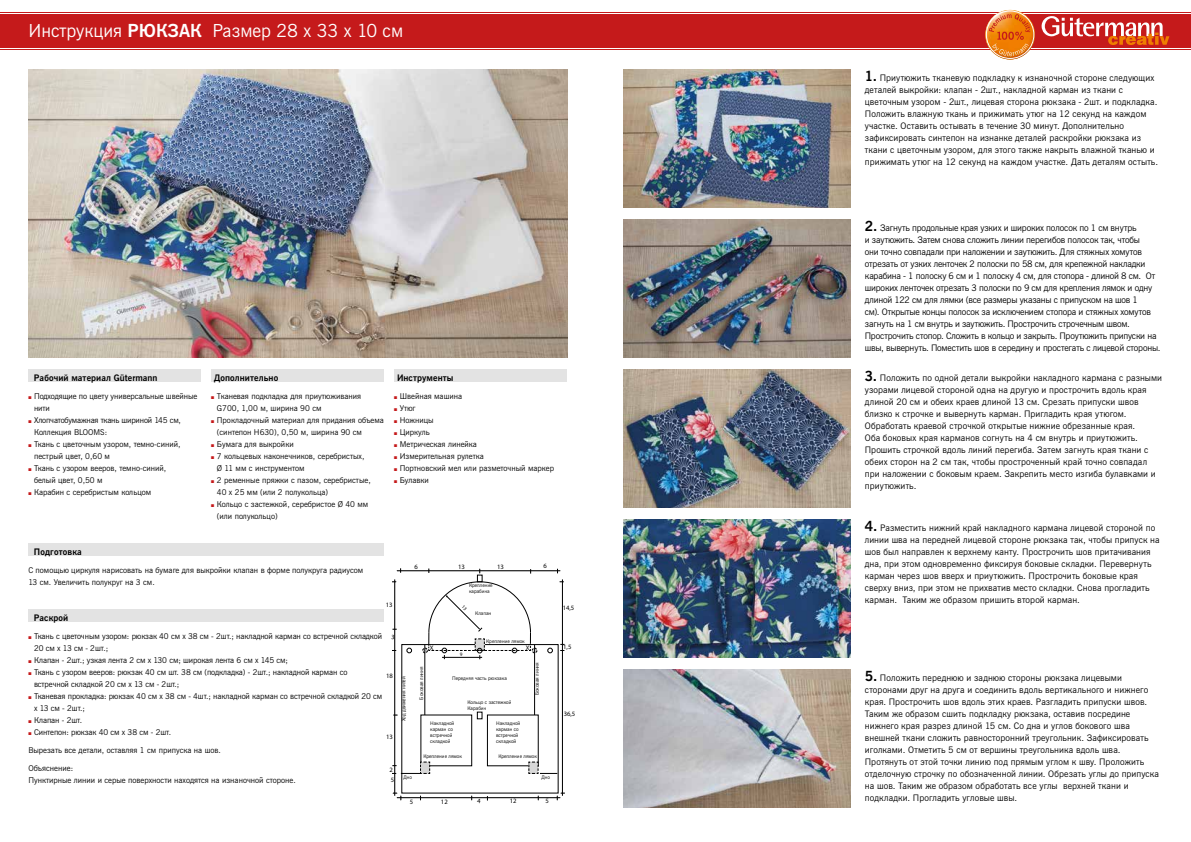
<style>
.page{position:relative;width:1191px;height:842px;background:#fff}
.page>*{position:absolute;margin:0;border:0;box-sizing:border-box;transform-origin:0 0}
.t1{font:18px "News Gothic";color:#fff}
.t2{font:9px/12px "News Gothic";letter-spacing:.01em;color:#000}
.t3{font:9px/12px "News Gothic";letter-spacing:-.02em;color:#000}
.t4{font:700 9px "News Gothic";letter-spacing:.01em;color:#000}
.t5{font:8px/12px "News Gothic";color:#000}
.t6{font:6.6px "Myriad Pro";color:#000}
.t7{font:5px/6px "News Gothic";color:#000}
.s1{font-weight:700}
.s2{font-weight:700;font-size:14px}
</style>
<div class="page">
<img style="left:28px;top:69px;width:539px;height:288px">
<img style="left:624px;top:219px;width:226px;height:138px">
<img style="left:624px;top:369px;width:226px;height:138px">
<img style="left:624px;top:519px;width:226px;height:138px">
<img style="left:624px;top:69px;width:226px;height:138px">
<img style="left:624px;top:669px;width:226px;height:138px">
<svg style="left:547px;top:648px;width:5px;height:5px"></svg>
<svg style="left:407px;top:648px;width:5px;height:5px"></svg>
<svg style="left:477px;top:712px;width:5px;height:7px"></svg>
<hr style="left:397px;top:571px;width:163px;height:1px;background:#000">
<hr style="left:562px;top:579px;width:1px;height:217px;background:#000">
<hr style="left:397px;top:797px;width:163px;height:1px;background:#000">
<hr style="left:394px;top:579px;width:1px;height:217px;background:#000">
<svg style="left:560px;top:644px;width:4px;height:7px"></svg>
<svg style="left:557px;top:793px;width:8px;height:7px"></svg>
<svg style="left:393px;top:793px;width:9px;height:7px"></svg>
<hr style="left:424px;top:644px;width:1px;height:71px;background:#000">
<hr style="left:534px;top:644px;width:1px;height:71px;background:#000">
<svg style="left:528px;top:762px;width:29px;height:12px"></svg>
<svg style="left:392px;top:762px;width:38px;height:12px"></svg>
<div style="left:0;top:12px;width:1191px;height:38px;background:#c51a1b"></div>
<hr style="left:0;top:48px;width:1191px;height:1px;background:#fff">
<hr style="left:0;top:14px;width:1191px;height:1px;background:#fff">
<svg style="left:982px;top:10px;width:187px;height:50px"></svg>
<div style="left:28px;top:543px;width:356px;height:12px;background:#e3e3e3"></div>
<div style="left:28px;top:369px;width:173px;height:12px;background:#e3e3e3"></div>
<div style="left:211px;top:369px;width:173px;height:12px;background:#e3e3e3"></div>
<div style="left:394px;top:369px;width:173px;height:12px;background:#e3e3e3"></div>
<div style="left:28px;top:610px;width:356px;height:12px;background:#e3e3e3"></div>
<svg style="left:392px;top:629px;width:5px;height:10px"></svg>
<svg style="left:471px;top:796px;width:10px;height:5px"></svg>
<svg style="left:422px;top:569px;width:115px;height:90px"></svg>
<h1 class="t1" style="left:28px;top:19px;width:376px">Инструкция <span class="s1">РЮКЗАК</span> Размер 28 x 33 x 10 см</h1>
<p class="t4" style="left:34px;top:372px;width:125px">Рабочий материал Gütermann</p>
<p class="t4" style="left:214px;top:372px;width:66px">Дополнительно</p>
<p class="t4" style="left:397px;top:372px;width:58px">Инструменты</p>
<p class="t5" style="left:34px;top:391px;width:165px">Подходящие по цвету универсальные швейные нити<br>Хлопчатобумажная ткань шириной 145 см,<br>Коллекция BLOOMS:<br>Ткань с цветочным узором, темно-синий, пестрый цвет, 0,60 м<br>Ткань с узором вееров, темно-синий,<br>белый цвет, 0,50 м<br>Карабин с серебристым кольцом</p>
<p class="t5" style="left:217px;top:391px;width:168px">Тканевая подкладка для приутюживания<br>G700, 1,00 м, ширина 90 см<br>Прокладочный материал для придания объема (синтепон H630), 0,50 м, ширина 90 см<br>Бумага для выкройки<br>7 кольцевых наконечников, серебристых,<br>Ø 11 мм с инструментом<br>2 ременные пряжки с пазом, серебристые,<br>40 x 25 мм (или 2 полукольца)<br>Кольцо с застежкой, серебристое Ø 40 мм (или полукольцо)</p>
<p class="t5" style="left:400px;top:391px;width:156px">Швейная машина<br>Утюг<br>Ножницы<br>Циркуль<br>Метрическая линейка<br>Измерительная рулетка<br>Портновский мел или разметочный маркер<br>Булавки</p>
<p class="t4" style="left:34px;top:546px;width:49px">Подготовка</p>
<p class="t5" style="left:28px;top:565px;width:336px">С помощью циркуля нарисовать на бумаге для выкройки клапан в форме полукруга радиусом<br>13 см. Увеличить полукруг на 3 см.</p>
<p class="t6" style="left:386px;top:601px;width:8px">13</p>
<p class="t4" style="left:34px;top:612px;width:36px">Раскрой</p>
<p class="t5" style="left:34px;top:631px;width:350px">Ткань с цветочным узором: рюкзак 40 см x 38 см - 2шт.; накладной карман со встречной складкой 20 см x 13 см - 2шт.;<br>Клапан - 2шт.; узкая лента 2 см х 130 см; широкая лента 6 см х 145 см;<br>Ткань с узором вееров: рюкзак 40 см шт. 38 см (подкладка) - 2шт.; накладной карман со встречной складкой 20 см x 13 см - 2шт.;<br>Тканевая прокладка: рюкзак 40 см x 38 см - 4шт.; накладной карман со встречной складкой 20 см x 13 см - 2шт.;<br>Клапан - 2шт.<br>Синтепон: рюкзак 40 см x 38 см - 2шт.</p>
<p class="t6" style="left:386px;top:671px;width:8px">18</p>
<p class="t6" style="left:386px;top:732px;width:8px">13</p>
<p class="t5" style="left:28px;top:745px;width:194px">Вырезать все детали, оставляя 1 см припуска на шов.</p>
<p class="t5" style="left:28px;top:763px;width:269px">Объяснение:<br>Пунктирные линии и серые поверхности находятся на изнаночной стороне.</p>
<p class="t6" style="left:389px;top:766px;width:5px">2</p>
<p class="t6" style="left:391px;top:776px;width:5px">5</p>
<p class="t6" style="left:414px;top:563px;width:5px">6</p>
<p class="t6" style="left:458px;top:563px;width:8px">13</p>
<p class="t6" style="left:497px;top:563px;width:8px">13</p>
<p class="t6" style="left:543px;top:562px;width:5px">6</p>
<p class="t7" style="left:469px;top:582px;width:25px">Крепление карабина</p>
<p class="t7" style="left:475px;top:611px;width:17px">Клапан</p>
<p class="t7" style="left:401px;top:721px;width:46px;rotate:-90deg">Ход движения нитей</p>
<p class="t7" style="left:486px;top:638px;width:40px">Крепление лямок</p>
<p class="t6" style="left:430px;top:644px;width:5px">X</p>
<p class="t6" style="left:526px;top:644px;width:5px">X</p>
<p class="t7" style="left:418px;top:699px;width:34px;rotate:-90deg">Боковая линия</p>
<p class="t7" style="left:452px;top:675px;width:56px">Передняя часть рюкзака</p>
<p class="t7" style="left:467px;top:700px;width:45px">Кольцо с застежкой<br>Карабин</p>
<p class="t7" style="left:430px;top:721px;width:26px">Накладной карман со встречной складкой</p>
<p class="t7" style="left:496px;top:721px;width:26px">Накладной карман со встречной складкой</p>
<p class="t7" style="left:534px;top:695px;width:34px;rotate:-90deg">Боковая линия</p>
<p class="t7" style="left:423px;top:754px;width:40px">Крепление лямок</p>
<p class="t7" style="left:498px;top:754px;width:40px">Крепление лямок</p>
<p class="t7" style="left:403px;top:774px;width:10px">Дно</p>
<p class="t7" style="left:541px;top:774px;width:10px">Дно</p>
<p class="t6" style="left:410px;top:797px;width:5px">5</p>
<p class="t6" style="left:441px;top:797px;width:8px">12</p>
<p class="t6" style="left:510px;top:797px;width:8px">12</p>
<p class="t6" style="left:545px;top:797px;width:5px">5</p>
<p class="t6" style="left:563px;top:603px;width:13px">14,5</p>
<p class="t6" style="left:563px;top:643px;width:10px">1,5</p>
<p class="t6" style="left:564px;top:709px;width:13px">36,5</p>
<p class="t2" style="left:865px;top:72px;width:295px"><span class="s2">1.</span> Приутюжить тканевую подкладку к изнаночной стороне следующих деталей выкройки: клапан - 2шт., накладной карман из ткани с цветочным узором - 2шт., лицевая сторона рюкзака - 2шт. и подкладка.<br>Положить влажную ткань и прижимать утюг на 12 секунд на каждом участке. Оставить остывать в течение 30 минут. Дополнительно зафиксировать синтепон на изнанке деталей раскройки рюкзака из ткани с цветочным узором, для этого также накрыть влажной тканью и прижимать утюг на 12 секунд на каждом участке. Дать деталям остыть.</p>
<p class="t3" style="left:865px;top:222px;width:297px"><span class="s2">2.</span> Загнуть продольные края узких и широких полосок по 1 см внутрь<br>и заутюжить. Затем снова сложить линии перегибов полосок так, чтобы<br>они точно совпадали при наложении и заутюжить. Для стяжных хомутов отрезать от узких ленточек 2 полоски по 58 см, для крепежной накладки карабина - 1 полоску 6 см и 1 полоску 4 см, для стопора - длиной 8 см. От широких ленточек отрезать 3 полоски по 9 см для крепления лямок и одну длиной 122 см для лямки (все размеры указаны с припуском на шов 1<br>см). Открытые концы полосок за исключением стопора и стяжных хомутов загнуть на 1 см внутрь и заутюжить. Прострочить строчечным швом.<br>Прострочить стопор. Сложить в кольцо и закрыть. Проутюжить припуски на швы, вывернуть. Поместить шов в середину и простегать с лицевой стороны.</p>
<p class="t2" style="left:865px;top:372px;width:299px"><span class="s2">3.</span> Положить по одной детали выкройки накладного кармана с разными узорами лицевой стороной одна на другую и прострочить вдоль края длиной 20 см и обеих краев длиной 13 см. Срезать припуски швов близко к строчке и вывернуть карман. Пригладить края утюгом.<br>Обработать краевой строчкой открытые нижние обрезанные края.<br>Оба боковых края карманов согнуть на 4 см внутрь и приутюжить.<br>Прошить строчкой вдоль линий перегиба. Затем загнуть края ткани с обеих сторон на 2 см так, чтобы простроченный край точно совпадал при наложении с боковым краем. Закрепить место изгиба булавками и приутюжить.</p>
<p class="t2" style="left:865px;top:522px;width:296px"><span class="s2">4.</span> Разместить нижний край накладного кармана лицевой стороной по линии шва на передней лицевой стороне рюкзака так, чтобы припуск на шов был направлен к верхнему канту. Прострочить шов притачивания дна, при этом одновременно фиксируя боковые складки. Перевернуть карман через шов вверх и приутюжить. Прострочить боковые края сверху вниз, при этом не прихватив место складки. Снова прогладить карман. Таким же образом пришить второй карман.</p>
<p class="t2" style="left:865px;top:672px;width:296px"><span class="s2">5.</span> Положить переднюю и заднюю стороны рюкзака лицевыми сторонами друг на друга и соединить вдоль вертикального и нижнего края. Прострочить шов вдоль этих краев. Разгладить припуски швов.<br>Таким же образом сшить подкладку рюкзака, оставив посредине нижнего края разрез длиной 15 см. Со дна и углов бокового шва внешней ткани сложить равносторонний треугольник. Зафиксировать иголками. Отметить 5 см от вершины треугольника вдоль шва.<br>Протянуть от этой точки линию под прямым углом к шву. Проложить отделочную строчку по обозначенной линии. Обрезать углы до припуска на шов. Таким же образом обработать все углы верхней ткани и подкладки. Прогладить угловые швы.</p>
</div>
